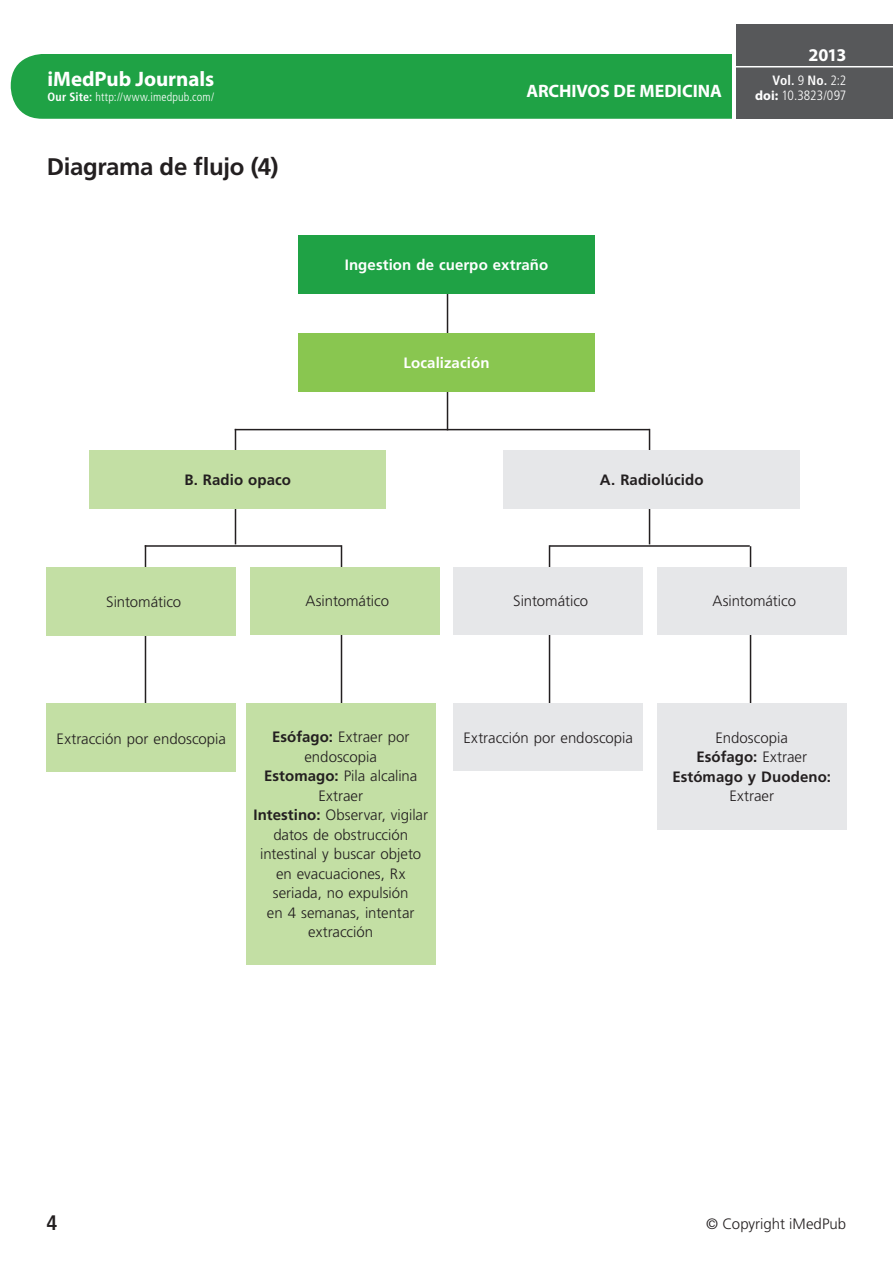
<style>
.page{position:relative;width:893px;height:1263px;background:#fff}
.page>*{position:absolute;margin:0;border:0;box-sizing:border-box;transform-origin:0 0}
._02-Subtit{font:700 24px "Frutiger LT Std";letter-spacing:-.015em;color:#231f20}
.t1{font:700 21px "Myriad Pro";letter-spacing:-.005em;color:#fff}
.t2{font:700 condensed 21px "Frutiger LT Std";color:#231f20}
.t3{font:700 18px "Myriad Pro";letter-spacing:-.005em;color:#fff}
._01-txt_80{font:300 15px/19.5px "Frutiger LT Std";color:#231f20;text-align:center}
._01-txt_80-2{font:700 15px/19.5px "Frutiger LT Std";letter-spacing:.005em;color:#231f20;text-align:center}
._01-txt_80-3{font:700 15px "Frutiger LT Std";letter-spacing:.005em;color:#fff}
.t4{font:300 condensed 13.5px/15px "Frutiger LT Std";color:#fff;text-align:right}
.t5{font:300 condensed 12px "Frutiger LT Std";letter-spacing:.015em;color:#fff}
.s1{font-weight:700}
.s2{font-family:"Myriad Pro";font-weight:700;font-stretch:normal}
.s3{font-weight:300}
</style>
<div class="page">
<div style="left:11px;top:54px;width:774px;height:65px;background:#1fa245;border-radius:32px"></div>
<div style="left:732px;top:0;width:6px;height:126px;background:#fff"></div>
<div style="left:736px;top:24px;width:157px;height:95px;background:#57585a"></div>
<hr style="left:736px;top:66px;width:157px;height:1px;background:#fff">
<hr style="left:447px;top:294px;width:1px;height:136px;background:#231f20">
<hr style="left:341px;top:545px;width:1px;height:195px;background:#231f20">
<hr style="left:145px;top:545px;width:1px;height:194px;background:#231f20">
<hr style="left:549px;top:545px;width:1px;height:195px;background:#231f20">
<hr style="left:750px;top:546px;width:1px;height:193px;background:#231f20">
<hr style="left:235px;top:429px;width:1px;height:115px;background:#231f20">
<hr style="left:649px;top:429px;width:1px;height:115px;background:#231f20">
<div style="left:298px;top:235px;width:297px;height:59px;background:#1fa245"></div>
<div style="left:298px;top:333px;width:297px;height:58px;background:#89c650"></div>
<div style="left:89px;top:450px;width:297px;height:58px;background:#c3dfa4"></div>
<div style="left:47px;top:567px;width:189px;height:69px;background:#c3dfa4"></div>
<div style="left:47px;top:703px;width:189px;height:69px;background:#c3dfa4"></div>
<div style="left:246px;top:703px;width:189px;height:261px;background:#c3dfa4"></div>
<div style="left:250px;top:567px;width:189px;height:67px;background:#c3dfa4"></div>
<div style="left:454px;top:567px;width:189px;height:67px;background:#e6e7e9"></div>
<div style="left:454px;top:703px;width:189px;height:68px;background:#e6e7e9"></div>
<div style="left:657px;top:567px;width:189px;height:67px;background:#e6e7e9"></div>
<div style="left:657px;top:703px;width:189px;height:126px;background:#e6e7e9"></div>
<div style="left:503px;top:450px;width:297px;height:58px;background:#e6e7e9"></div>
<hr style="left:235px;top:429px;width:415px;height:1px;background:#231f20">
<hr style="left:145px;top:545px;width:196px;height:2px;background:#231f20">
<hr style="left:550px;top:545px;width:200px;height:2px;background:#231f20">
<h2 class="t1" style="left:48px;top:65px;width:168px">iMedPub Journals</h2>
<p class="t5" style="left:48px;top:90px;width:168px"><span class="s1">Our Site:</span> http://www.imedpub.com/</p>
<p class="_02-Subtit" style="left:47px;top:153px;width:233px">Diagrama de flujo (4)</p>
<p class="_01-txt_80-2" style="left:184px;top:470px;width:108px">B. Radio opaco</p>
<p class="t3" style="left:526px;top:79px;width:197px">ARCHIVOS DE MEDICINA</p>
<p class="t3" style="left:808px;top:43px;width:39px">2013</p>
<p class="t4" style="left:755px;top:73px;width:93px"><span class="s1">Vol.</span> 9 <span class="s1">No.</span> 2:2 <span class="s2">doi:</span> 10.3823/097</p>
<p class="_01-txt_80-3" style="left:345px;top:256px;width:205px">Ingestion de cuerpo extraño</p>
<p class="_01-txt_80-3" style="left:403px;top:354px;width:88px">Localización</p>
<p class="_01-txt_80-2" style="left:600px;top:470px;width:105px">A. Radiolúcido</p>
<p class="_01-txt_80" style="left:106px;top:592px;width:76px">Sintomático</p>
<p class="_01-txt_80" style="left:305px;top:591px;width:85px">Asintomático</p>
<p class="_01-txt_80" style="left:513px;top:591px;width:76px">Sintomático</p>
<p class="_01-txt_80" style="left:712px;top:591px;width:85px">Asintomático</p>
<p class="_01-txt_80" style="left:57px;top:729px;width:171px">Extracción por endoscopia</p>
<p class="_01-txt_80" style="left:272px;top:727px;width:139px"><span class="s1">Esófago:</span> Extraer por endoscopia</p>
<p class="_01-txt_80" style="left:264px;top:766px;width:155px"><span class="s1">Estomago:</span> Pila alcalina<br>Extraer</p>
<p class="_01-txt_80" style="left:253px;top:805px;width:176px"><span class="s1">Intestino:</span> Observar, vigilar datos de obstrucción intestinal y buscar objeto en evacuaciones, Rx seriada, no expulsión<br>en 4 semanas, intentar extracción</p>
<p class="_01-txt_80" style="left:463px;top:728px;width:171px">Extracción por endoscopia</p>
<p class="_01-txt_80" style="left:716px;top:728px;width:74px">Endoscopia</p>
<p class="_01-txt_80-2" style="left:696px;top:747px;width:112px">Esófago: <span class="s3">Extraer</span></p>
<p class="_01-txt_80-2" style="left:672px;top:767px;width:160px">Estómago y Duodeno:<br><span class="s3">Extraer</span></p>
<h2 class="t2" style="left:46px;top:1210px;width:12px">4</h2>
<p class="_01-txt_80" style="left:706px;top:1215px;width:141px">© Copyright iMedPub</p>
</div>
